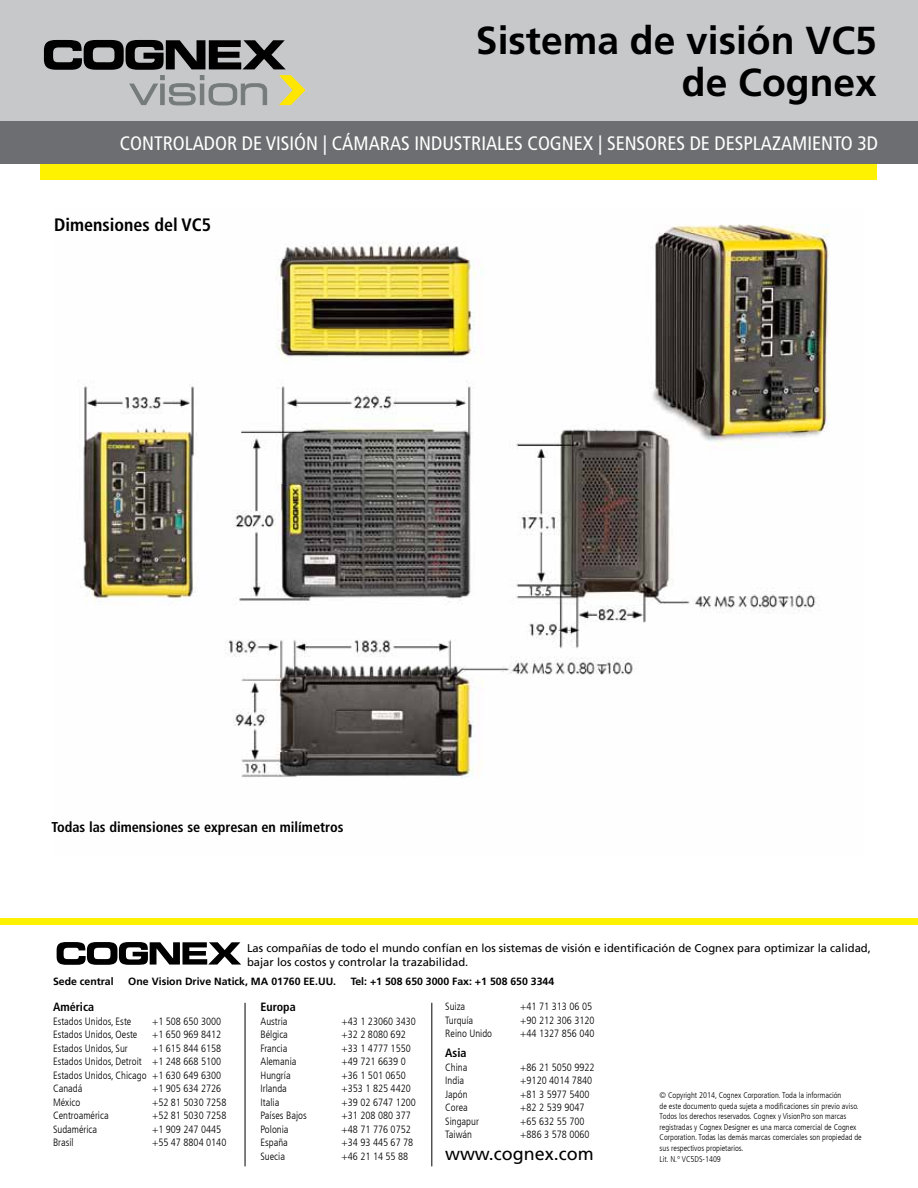
<style>
.page{position:relative;width:918px;height:1188px;background:#fff}
.page>*{position:absolute;margin:0;border:0;box-sizing:border-box;transform-origin:0 0}
.t1{font:700 39px/42px "Frutiger LT Com";color:#000;text-align:right}
.t2{font:condensed 19.5px "Frutiger LT Com";color:#fff}
.t3{font:700 condensed 18px "Frutiger LT Com";color:#000}
.t4{font:18px "Frutiger LT Com";color:#000}
.t5{font:700 condensed 14.25px "Frutiger LT Com";color:#000}
.t6{font:700 condensed 12px "Frutiger LT Com";color:#000}
.t7{font:11.25px/13.5px "Frutiger LT Com";color:#000}
.t8{font:300 condensed 10.5px/13.5px "Frutiger LT Com";color:#000;text-align:justify}
.t9{font:700 10.5px "Frutiger LT Com";color:#000}
.t10{font:300 condensed 8.25px/10.5px "Frutiger LT Com";color:#000}
</style>
<div class="page">
<hr style="left:245px;top:1003px;width:1px;height:163px;background:#000">
<hr style="left:432px;top:1003px;width:1px;height:163px;background:#000">
<svg style="left:57px;top:942px;width:184px;height:23px"></svg>
<div style="left:0;top:918px;width:918px;height:6px;background:#fff200"></div>
<div style="left:0;top:0;width:918px;height:132px;background:#c7c8ca"></div>
<div style="left:40px;top:162px;width:838px;height:17px;background:#fff200"></div>
<div style="left:0;top:122px;width:918px;height:42px;background:#6d6e71"></div>
<svg style="left:44px;top:40px;width:262px;height:66px"></svg>
<img style="left:78px;top:224px;width:752px;height:554px">
<h1 class="t1" style="left:476px;top:20px;width:402px">Sistema de visión VC5 de Cognex</h1>
<h2 class="t2" style="left:120px;top:132px;width:760px">CONTROLADOR DE VISIÓN | CÁMARAS INDUSTRIALES COGNEX | SENSORES DE DESPLAZAMIENTO 3D</h2>
<h3 class="t3" style="left:54px;top:214px;width:159px">Dimensiones del VC5</h3>
<h3 class="t5" style="left:51px;top:819px;width:294px">Todas las dimensiones se expresan en milímetros</h3>
<p class="t7" style="left:247px;top:941px;width:625px">Las compañías de todo el mundo confían en los sistemas de visión e identificación de Cognex para optimizar la calidad, bajar los costos y controlar la trazabilidad.</p>
<p class="t9" style="left:53px;top:975px;width:62px">Sede central</p>
<p class="t9" style="left:128px;top:975px;width:209px">One Vision Drive Natick, MA 01760 EE.UU.</p>
<p class="t9" style="left:351px;top:975px;width:205px">Tel: +1 508 650 3000 Fax: +1 508 650 3344</p>
<p class="t6" style="left:53px;top:1000px;width:43px">América</p>
<p class="t8" style="left:53px;top:1014px;width:80px">Estados Unidos, Este</p>
<p class="t8" style="left:152px;top:1014px;width:71px">+1 508 650 3000</p>
<p class="t8" style="left:53px;top:1028px;width:86px">Estados Unidos, Oeste</p>
<p class="t8" style="left:152px;top:1028px;width:71px">+1 650 969 8412</p>
<p class="t8" style="left:53px;top:1041px;width:76px">Estados Unidos, Sur</p>
<p class="t8" style="left:53px;top:1041px;width:170px;text-indent:99px">+1 615 844 6158<br>Estados Unidos, Detroit +1 248 668 5100<br>Estados Unidos, Chicago +1 630 649 6300<br>Canadá</p>
<p class="t8" style="left:152px;top:1082px;width:71px">+1 905 634 2726</p>
<p class="t8" style="left:53px;top:1095px;width:29px">México</p>
<p class="t8" style="left:152px;top:1095px;width:76px">+52 81 5030 7258</p>
<p class="t8" style="left:53px;top:1109px;width:57px">Centroamérica</p>
<p class="t8" style="left:152px;top:1109px;width:76px">+52 81 5030 7258</p>
<p class="t8" style="left:53px;top:1122px;width:46px">Sudamérica</p>
<p class="t8" style="left:152px;top:1122px;width:71px">+1 909 247 0445</p>
<p class="t8" style="left:53px;top:1136px;width:22px">Brasil</p>
<p class="t8" style="left:152px;top:1136px;width:76px">+55 47 8804 0140</p>
<p class="t6" style="left:261px;top:1000px;width:37px">Europa</p>
<p class="t8" style="left:261px;top:1014px;width:29px">Austria</p>
<p class="t8" style="left:342px;top:1014px;width:76px">+43 1 23060 3430</p>
<p class="t8" style="left:261px;top:1028px;width:29px">Bélgica</p>
<p class="t8" style="left:342px;top:1028px;width:66px">+32 2 8080 692</p>
<p class="t8" style="left:261px;top:1041px;width:28px">Francia</p>
<p class="t8" style="left:342px;top:1041px;width:71px">+33 1 4777 1550</p>
<p class="t8" style="left:261px;top:1055px;width:37px">Alemania</p>
<p class="t8" style="left:342px;top:1055px;width:66px">+49 721 6639 0</p>
<p class="t8" style="left:261px;top:1068px;width:32px">Hungría</p>
<p class="t8" style="left:342px;top:1068px;width:66px">+36 1 501 0650</p>
<p class="t8" style="left:261px;top:1082px;width:28px">Irlanda</p>
<p class="t8" style="left:342px;top:1082px;width:71px">+353 1 825 4420</p>
<p class="t8" style="left:261px;top:1095px;width:20px">Italia</p>
<p class="t8" style="left:342px;top:1095px;width:76px">+39 02 6747 1200</p>
<p class="t8" style="left:261px;top:1109px;width:48px">Países Bajos</p>
<p class="t8" style="left:342px;top:1109px;width:71px">+31 208 080 377</p>
<p class="t8" style="left:261px;top:1122px;width:30px">Polonia</p>
<p class="t8" style="left:342px;top:1122px;width:71px">+48 71 776 0752</p>
<p class="t8" style="left:261px;top:1136px;width:29px">España</p>
<p class="t8" style="left:342px;top:1136px;width:73px">+34 93 445 67 78</p>
<p class="t8" style="left:261px;top:1149px;width:26px">Suecia</p>
<p class="t8" style="left:342px;top:1149px;width:68px">+46 21 14 55 88</p>
<p class="t8" style="left:445px;top:1000px;width:22px">Suiza</p>
<p class="t8" style="left:520px;top:1000px;width:73px">+41 71 313 06 05</p>
<p class="t8" style="left:445px;top:1013px;width:30px">Turquía</p>
<p class="t8" style="left:520px;top:1013px;width:76px">+90 212 306 3120</p>
<p class="t8" style="left:445px;top:1027px;width:48px">Reino Unido</p>
<p class="t8" style="left:520px;top:1027px;width:76px">+44 1327 856 040</p>
<p class="t6" style="left:445px;top:1046px;width:23px">Asia</p>
<p class="t8" style="left:445px;top:1060px;width:24px">China</p>
<p class="t8" style="left:520px;top:1060px;width:76px">+86 21 5050 9922</p>
<p class="t8" style="left:445px;top:1074px;width:20px">India</p>
<p class="t8" style="left:520px;top:1074px;width:73px">+9120 4014 7840</p>
<p class="t8" style="left:445px;top:1087px;width:24px">Japón</p>
<p class="t8" style="left:520px;top:1087px;width:71px">+81 3 5977 5400</p>
<p class="t8" style="left:445px;top:1101px;width:24px">Corea</p>
<p class="t8" style="left:520px;top:1101px;width:66px">+82 2 539 9047</p>
<p class="t8" style="left:445px;top:1114px;width:35px">Singapur</p>
<p class="t8" style="left:520px;top:1114px;width:66px">+65 632 55 700</p>
<p class="t8" style="left:445px;top:1128px;width:28px">Taiwán</p>
<p class="t8" style="left:520px;top:1128px;width:71px">+886 3 578 0060</p>
<h3 class="t4" style="left:445px;top:1144px;width:150px">www.cognex.com</h3>
<p class="t10" style="left:660px;top:1090px;width:204px">© Copyright 2014, Cognex Corporation. Toda la información<br>de este documento queda sujeta a modificaciones sin previo aviso.<br>Todos los derechos reservados. Cognex y VisionPro son marcas registradas y Cognex Designer es una marca comercial de Cognex Corporation. Todas las demás marcas comerciales son propiedad de sus respectivos propietarios.</p>
<p class="t10" style="left:660px;top:1154px;width:63px">Lit. N.° VC5DS-1409</p>
</div>
